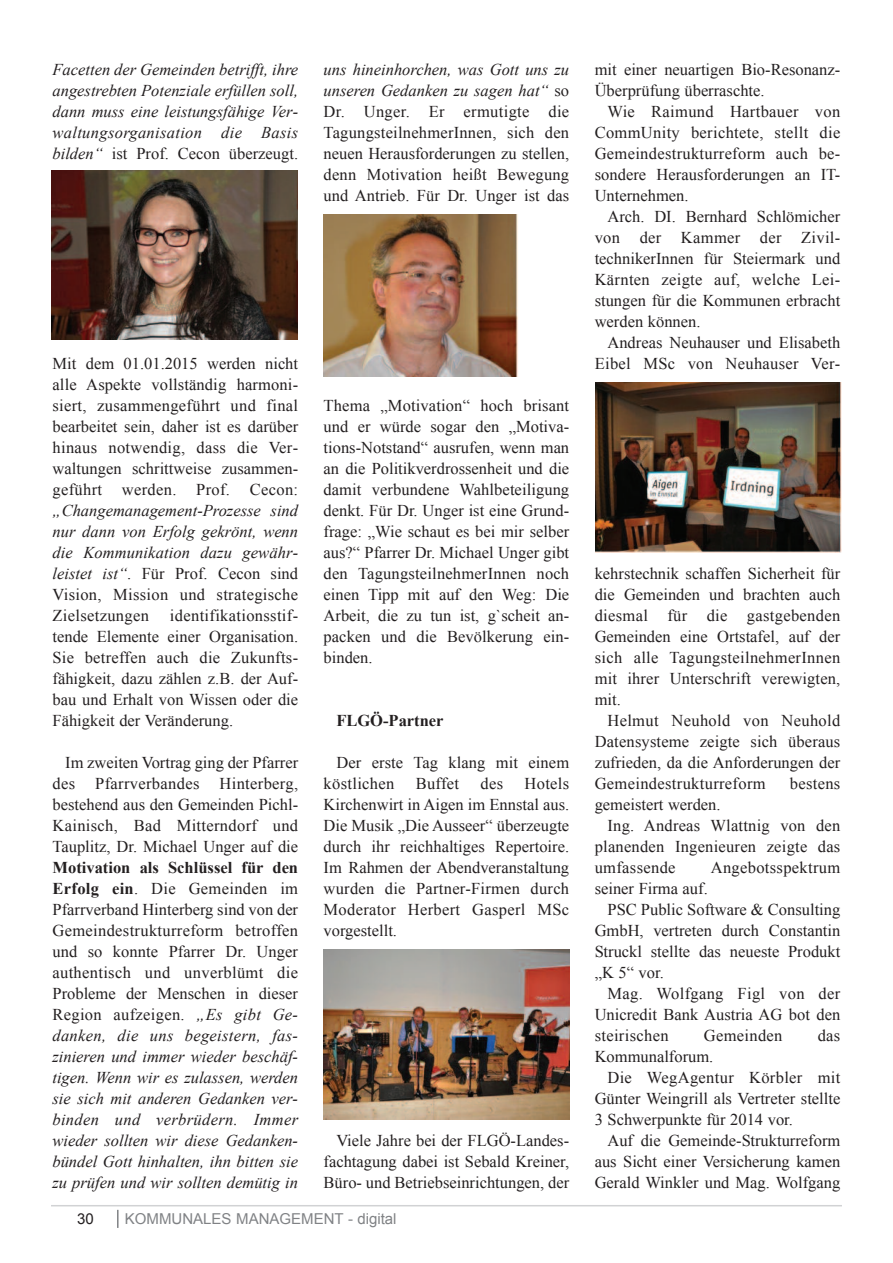
<style>
.page{position:relative;width:893px;height:1263px;background:#fff}
.page>*{position:absolute;margin:0;border:0;box-sizing:border-box;transform-origin:0 0}
.t1{font:16.5px/21px "Times New Roman";color:#231f20;text-align:justify}
.t2{font:italic 16.5px/21px "Times New Roman";color:#231f20;text-align:justify}
.t3{font:16.5px "Times New Roman";letter-spacing:.02em;color:#231f20}
.t4{font:700 16.5px "Times New Roman";color:#231f20}
.t5{font:15px "Arial";color:#808285}
.t6{font:15px "Arial";color:#231f20}
.s1{font-style:normal}
.s2{font-style:italic}
.s3{font-weight:700;font-style:normal}
</style>
<div class="page">
<svg style="left:117px;top:1210px;width:2px;height:18px"></svg>
<hr style="left:51px;top:1205px;width:791px;height:1px;background:#d1d2d4">
<img style="left:323px;top:950px;width:247px;height:169px">
<img style="left:595px;top:383px;width:247px;height:169px">
<img style="left:323px;top:215px;width:195px;height:162px">
<img style="left:51px;top:170px;width:247px;height:170px">
<p class="t2" style="left:53px;top:59px;width:247px">Facetten der Gemeinden betrifft, ihre angestrebten Potenziale erfüllen soll, dann muss eine leistungsfähige Ver&shy;waltungsorganisation die Basis bilden“ <span class="s1">ist Prof. Cecon überzeugt.</span></p>
<p class="t1" style="left:324px;top:59px;width:247px"><span class="s2">uns hineinhorchen, was Gott uns zu unseren Gedanken zu sagen hat“</span> so Dr. Unger. Er ermutigte die TagungsteilnehmerInnen, sich den neuen Herausforderungen zu stellen, denn Motivation heißt Bewegung und Antrieb. Für Dr. Unger ist das</p>
<p class="t1" style="left:53px;top:353px;width:247px">Mit dem 01.01.2015 werden nicht alle Aspekte vollständig harmoni&shy;siert, zusammengeführt und final bearbeitet sein, daher ist es darüber hinaus notwendig, dass die Ver&shy;waltungen schrittweise zusammen&shy;geführt werden. Prof. Cecon:</p>
<p class="t2" style="left:53px;top:500px;width:247px">„Changemanagement-Prozesse sind nur dann von Erfolg gekrönt, wenn die Kommunikation dazu gewähr&shy;leistet ist“<span class="s1">. Für Prof. Cecon sind Vision, Mission und strategische Zielsetzungen</span></p>
<p class="t1" style="left:53px;top:605px;width:247px;text-indent:117px">identifikationsstif&shy;tende Elemente einer Organisation.<br>Sie betreffen auch die Zukunfts&shy;fähigkeit, dazu zählen z.B. der Auf&shy;bau und Erhalt von Wissen oder die Fähigkeit der Veränderung.</p>
<p class="t1" style="left:53px;top:752px;width:247px;text-indent:13px">Im zweiten Vortrag ging der Pfarrer des Pfarrverbandes Hinterberg, bestehend aus den Gemeinden Pichl-Kainisch, Bad Mitterndorf und Tauplitz, Dr. Michael Unger auf die</p>
<p class="t2" style="left:52px;top:857px;width:247px"><span class="s3">Motivation als Schlüssel für den Erfolg ein</span><span class="s1">. Die Gemeinden im Pfarrverband Hinterberg sind von der Gemeindestrukturreform betroffen und so konnte Pfarrer Dr. Unger authentisch und unverblümt die Probleme der Menschen in dieser Region aufzeigen.</span> „Es gibt Ge&shy;danken, die uns begeistern, fas&shy;zinieren und immer wieder beschäf&shy;tigen. Wenn wir es zulassen, werden sie sich mit anderen Gedanken ver&shy;binden und verbrüdern. Immer wieder sollten wir diese Gedanken&shy;bündel Gott hinhalten, ihn bitten sie zu prüfen und wir sollten demütig in</p>
<p class="t1" style="left:324px;top:395px;width:247px">Thema „Motivation“ hoch brisant und er würde sogar den „Motiva&shy;tions-Notstand“ ausrufen, wenn man an die Politikverdrossenheit und die damit verbundene Wahlbeteiligung denkt. Für Dr. Unger ist eine Grund&shy;frage: „Wie schaut es bei mir selber aus?“ Pfarrer Dr. Michael Unger gibt den TagungsteilnehmerInnen noch einen Tipp mit auf den Weg: Die Arbeit, die zu tun ist, g`scheit an&shy;packen und die Bevölkerung ein&shy;binden.</p>
<p class="t4" style="left:336px;top:711px;width:109px">FLGÖ-Partner</p>
<p class="t1" style="left:324px;top:752px;width:247px;text-indent:13px">Der erste Tag klang mit einem köstlichen</p>
<p class="t1" style="left:324px;top:773px;width:247px;text-indent:201px">Hotels Kirchenwirt in Aigen im Ennstal aus.<br>Die Musik „Die Ausseer“ überzeugte durch ihr reichhaltiges Repertoire.<br>Im Rahmen der Abendveranstaltung wurden die Partner-Firmen durch Moderator Herbert Gasperl MSc vorgestellt.</p>
<p class="t1" style="left:416px;top:773px;width:45px">Buffet</p>
<p class="t1" style="left:481px;top:773px;width:24px">des</p>
<p class="t1" style="left:324px;top:1130px;width:247px;text-indent:13px">Viele Jahre bei der FLGÖ-Landes&shy;fachtagung dabei ist Sebald Kreiner, Büro- und Betriebseinrichtungen, der</p>
<p class="t6" style="left:77px;top:1211px;width:18px">30</p>
<p class="t5" style="left:125px;top:1211px;width:273px">KOMMUNALES MANAGEMENT - digital</p>
<p class="t1" style="left:595px;top:59px;width:247px">mit einer neuartigen Bio-Resonanz-<br>Überprüfung überraschte.</p>
<p class="t1" style="left:595px;top:101px;width:247px;text-indent:13px">Wie Raimund Hartbauer von CommUnity berichtete, stellt die Gemeindestrukturreform auch be&shy;sondere Herausforderungen an IT-Unternehmen.</p>
<p class="t1" style="left:595px;top:206px;width:247px;text-indent:13px">Arch. DI. Bernhard Schlömicher von der Kammer der Zivil&shy;technikerInnen für Steiermark und Kärnten zeigte auf, welche Lei&shy;stungen für die Kommunen erbracht werden können.</p>
<p class="t1" style="left:595px;top:332px;width:247px;text-align:right">Andreas Neuhauser und Elisabeth<br>Eibel MSc von Neuhauser Ver-</p>
<p class="t1" style="left:595px;top:563px;width:247px">kehrstechnik schaffen Sicherheit für die Gemeinden und brachten auch diesmal für die gastgebenden Gemeinden eine Ortstafel, auf der sich alle TagungsteilnehmerInnen mit ihrer Unterschrift verewigten, mit.</p>
<p class="t1" style="left:595px;top:710px;width:247px;text-indent:13px">Helmut Neuhold von Neuhold Datensysteme zeigte sich überaus zufrieden, da die Anforderungen der Gemeindestrukturreform</p>
<p class="t3" style="left:790px;top:774px;width:52px">bestens</p>
<p class="t1" style="left:595px;top:794px;width:127px">gemeistert werden.</p>
<p class="t1" style="left:607px;top:815px;width:234px">Ing. Andreas Wlattnig von den</p>
<p class="t1" style="left:595px;top:836px;width:247px">planenden Ingenieuren zeigte das</p>
<p class="t3" style="left:595px;top:858px;width:82px">umfassende</p>
<p class="t3" style="left:711px;top:858px;width:131px">Angebotsspektrum</p>
<p class="t1" style="left:595px;top:878px;width:115px">seiner Firma auf.</p>
<p class="t1" style="left:607px;top:899px;width:234px">PSC Public Software &amp; Consulting</p>
<p class="t1" style="left:595px;top:920px;width:247px">GmbH, vertreten durch Constantin</p>
<p class="t1" style="left:595px;top:941px;width:247px">Struckl stellte das neueste Produkt</p>
<p class="t1" style="left:595px;top:962px;width:71px">„K 5“ vor.</p>
<p class="t3" style="left:607px;top:984px;width:234px">Mag. Wolfgang Figl von der</p>
<p class="t1" style="left:595px;top:1004px;width:247px">Unicredit Bank Austria AG bot den</p>
<p class="t3" style="left:595px;top:1026px;width:75px">steirischen</p>
<p class="t3" style="left:704px;top:1026px;width:80px">Gemeinden</p>
<p class="t1" style="left:818px;top:1025px;width:24px">das</p>
<p class="t1" style="left:595px;top:1046px;width:120px">Kommunalforum.</p>
<p class="t3" style="left:607px;top:1068px;width:234px">Die WegAgentur Körbler mit</p>
<p class="t1" style="left:595px;top:1088px;width:247px">Günter Weingrill als Vertreter stellte</p>
<p class="t1" style="left:595px;top:1109px;width:200px">3 Schwerpunkte für 2014 vor.</p>
<p class="t1" style="left:607px;top:1130px;width:234px">Auf die Gemeinde-Strukturreform</p>
<p class="t1" style="left:595px;top:1151px;width:247px">aus Sicht einer Versicherung kamen</p>
<p class="t1" style="left:595px;top:1172px;width:247px">Gerald Winkler und Mag. Wolfgang</p>
</div>
